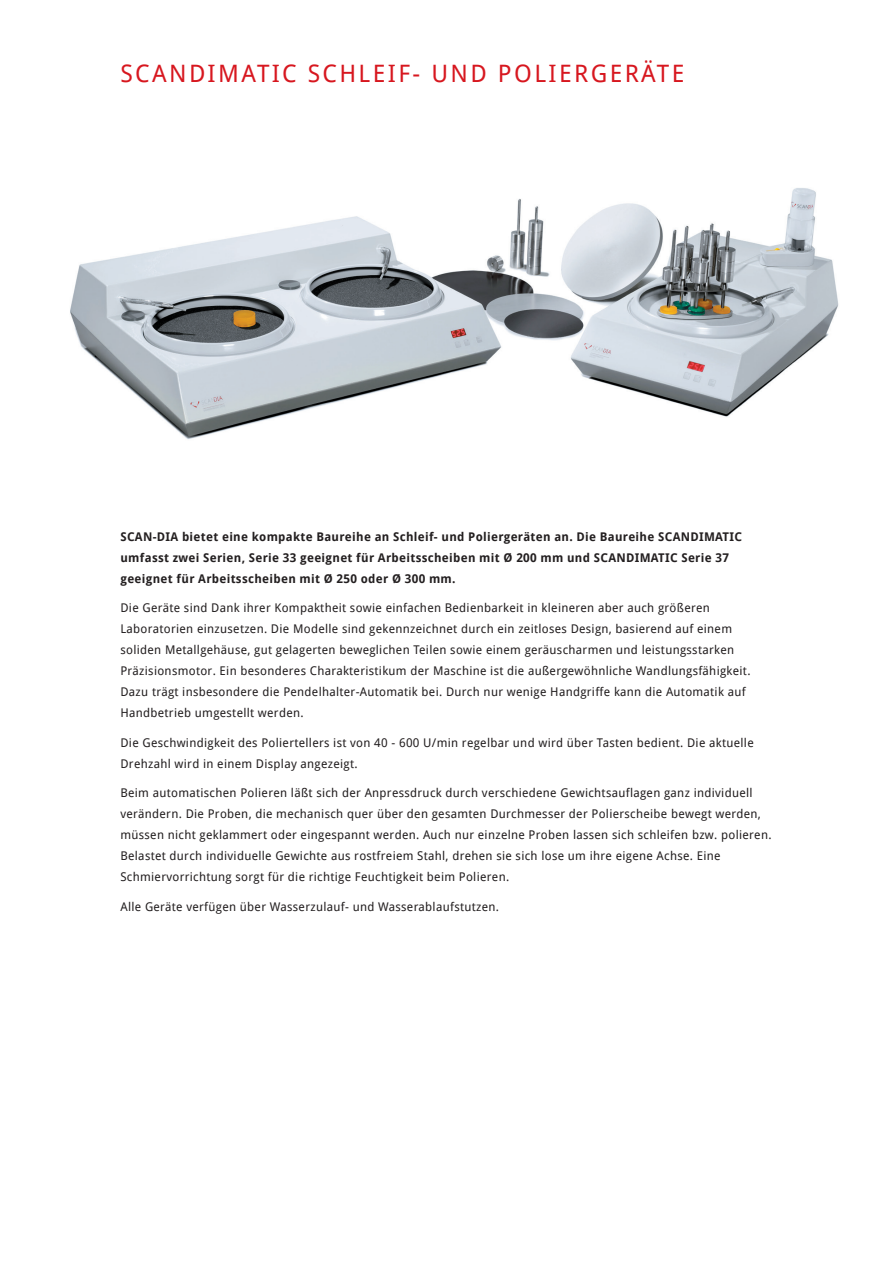
<style>
.page{position:relative;width:893px;height:1263px;background:#fff}
.page>*{position:absolute;margin:0;border:0;box-sizing:border-box;transform-origin:0 0}
.t1{font:24px "Droid Sans";letter-spacing:.1em;color:#d7171f}
.t2{font:12px/21px "Droid Sans";letter-spacing:.025em;color:#231f20}
.t3{font:700 12px/21px "Droid Sans";letter-spacing:.025em;color:#231f20}
</style>
<div class="page">
<img style="left:70px;top:188px;width:769px;height:251px">
<p class="t1" style="left:120px;top:59px;width:565px">SCANDIMATIC SCHLEIF- UND POLIERGERÄTE</p>
<p class="t3" style="left:120px;top:526px;width:623px">SCAN-DIA bietet eine kompakte Baureihe an Schleif- und Poliergeräten an. Die Baureihe SCANDIMATIC umfasst zwei Serien, Serie 33 geeignet für Arbeitsscheiben mit Ø 200 mm und SCANDIMATIC Serie 37 geeignet für Arbeitsscheiben mit Ø 250 oder Ø 300 mm.</p>
<p class="t2" style="left:120px;top:597px;width:632px">Die Geräte sind Dank ihrer Kompaktheit sowie einfachen Bedienbarkeit in kleineren aber auch größeren Laboratorien einzusetzen. Die Modelle sind gekennzeichnet durch ein zeitloses Design, basierend auf einem soliden Metallgehäuse, gut gelagerten beweglichen Teilen sowie einem geräuscharmen und leistungsstarken Präzisionsmotor. Ein besonderes Charakteristikum der Maschine ist die außergewöhnliche Wandlungsfähigkeit.<br>Dazu trägt insbesondere die Pendelhalter-Automatik bei. Durch nur wenige Handgriffe kann die Automatik auf Handbetrieb umgestellt werden.</p>
<p class="t2" style="left:120px;top:732px;width:635px">Die Geschwindigkeit des Poliertellers ist von 40 - 600 U/min regelbar und wird über Tasten bedient. Die aktuelle<br>Drehzahl wird in einem Display angezeigt.</p>
<p class="t2" style="left:120px;top:782px;width:653px">Beim automatischen Polieren läßt sich der Anpressdruck durch verschiedene Gewichtsauflagen ganz individuell verändern. Die Proben, die mechanisch quer über den gesamten Durchmesser der Polierscheibe bewegt werden, müssen nicht geklammert oder eingespannt werden. Auch nur einzelne Proben lassen sich schleifen bzw. polieren.<br>Belastet durch individuelle Gewichte aus rostfreiem Stahl, drehen sie sich lose um ihre eigene Achse. Eine Schmiervorrichtung sorgt für die richtige Feuchtigkeit beim Polieren.</p>
<p class="t2" style="left:120px;top:896px;width:380px">Alle Geräte verfügen über Wasserzulauf- und Wasserablaufstutzen.</p>
</div>
